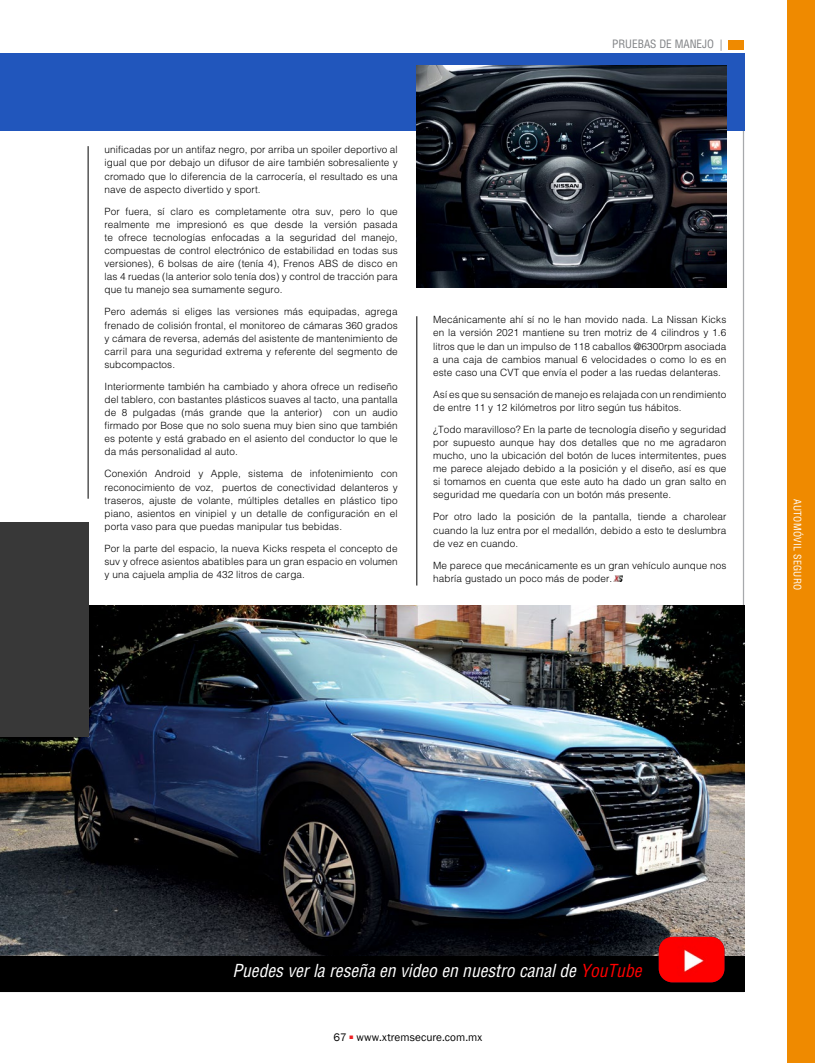
<style>
.page{position:relative;width:815px;height:1063px;background:#fff}
.page>*{position:absolute;margin:0;border:0;box-sizing:border-box;transform-origin:0 0}
.t1{font:italic condensed 17.5px "Helvetica LT Std";color:#fff}
.t2{font:11.25px "Franklin Gothic";letter-spacing:.01em;color:#000}
.t3{font:condensed 11.25px "Helvetica LT Std";color:#808285}
.t4{font:300 10px/13.1px "Helvetica LT Std";letter-spacing:.01em;color:#000;text-align:justify}
.t5{font:condensed 10px "Helvetica LT Std";letter-spacing:.025em;color:#fff}
.s1{color:#f00}
</style>
<div class="page">
<div style="left:788px;top:0;width:27px;height:1063px;background:#ef8a00"></div>
<img style="left:0;top:606px;width:744px;height:351px">
<div style="left:0;top:523px;width:89px;height:214px;background:#383838"></div>
<div style="left:0;top:53px;width:744px;height:78px;background:#2156bc"></div>
<img style="left:416px;top:65px;width:310px;height:223px">
<hr style="left:88px;top:146px;width:1px;height:353px;background:#000">
<hr style="left:416px;top:316px;width:1px;height:270px;background:#000">
<div style="left:729px;top:40px;width:15px;height:10px;background:#ef8a00"></div>
<svg style="left:613px;top:576px;width:10px;height:6px"></svg>
<div style="left:0;top:957px;width:744px;height:35px;background:#000"></div>
<img style="left:659px;top:937px;width:65px;height:45px">
<p class="t3" style="left:612px;top:37px;width:112px">PRUEBAS DE MANEJO |</p>
<p class="t4" style="left:105px;top:143px;width:295px">unificadas por un antifaz negro, por arriba un spoiler deportivo al igual que por debajo un difusor de aire también sobresaliente y cromado que lo diferencia de la carrocería, el resultado es una nave de aspecto divertido y sport.</p>
<p class="t4" style="left:105px;top:204px;width:295px">Por fuera, sí claro es completamente otra suv, pero lo que realmente me impresionó es que desde la versión pasada te ofrece tecnologías enfocadas a la seguridad del manejo, compuestas de control electrónico de estabilidad en todas sus versiones), 6 bolsas de aire (tenía 4), Frenos ABS de disco en las 4 ruedas (la anterior solo tenía dos) y control de tracción para que tu manejo sea sumamente seguro.</p>
<p class="t4" style="left:105px;top:305px;width:295px">Pero además si eliges las versiones más equipadas, agrega frenado de colisión frontal, el monitoreo de cámaras 360 grados y cámara de reversa, además del asistente de mantenimiento de carril para una seguridad extrema y referente del segmento de subcompactos.</p>
<p class="t4" style="left:105px;top:380px;width:295px">Interiormente también ha cambiado y ahora ofrece un rediseño del tablero, con bastantes plásticos suaves al tacto, una pantalla de 8 pulgadas (más grande que la anterior) con un audio firmado por Bose que no solo suena muy bien sino que también es potente y está grabado en el asiento del conductor lo que le da más personalidad al auto.</p>
<p class="t4" style="left:105px;top:467px;width:295px">Conexión Android y Apple, sistema de infotenimiento con reconocimiento de voz, puertos de conectividad delanteros y traseros, ajuste de volante, múltiples detalles en plástico tipo piano, asientos en vinipiel y un detalle de configuración en el porta vaso para que puedas manipular tus bebidas.</p>
<p class="t4" style="left:105px;top:542px;width:295px">Por la parte del espacio, la nueva Kicks respeta el concepto de suv y ofrece asientos abatibles para un gran espacio en volumen y una cajuela amplia de 432 litros de carga.</p>
<p class="t4" style="left:433px;top:313px;width:295px">Mecánicamente ahí sí no le han movido nada. La Nissan Kicks en la versión 2021 mantiene su tren motriz de 4 cilindros y 1.6 litros que le dan un impulso de 118 caballos @6300rpm asociada a una caja de cambios manual 6 velocidades o como lo es en este caso una CVT que envía el poder a las ruedas delanteras.</p>
<p class="t4" style="left:433px;top:388px;width:295px">Así es que su sensación de manejo es relajada con un rendimiento de entre 11 y 12 kilómetros por litro según tus hábitos.</p>
<p class="t4" style="left:433px;top:423px;width:295px">¿Todo maravilloso? En la parte de tecnología diseño y seguridad por supuesto aunque hay dos detalles que no me agradaron mucho, uno la ubicación del botón de luces intermitentes, pues me parece alejado debido a la posición y el diseño, así es que si tomamos en cuenta que este auto ha dado un gran salto en seguridad me quedaría con un botón más presente.</p>
<p class="t4" style="left:433px;top:510px;width:295px">Por otro lado la posición de la pantalla, tiende a charolear cuando la luz entra por el medallón, debido a esto te deslumbra de vez en cuando.</p>
<p class="t4" style="left:433px;top:558px;width:295px">Me parece que mecánicamente es un gran vehículo aunque nos habría gustado un poco más de poder.</p>
<p class="t5" style="left:804px;top:499px;width:93px;rotate:90deg">AUTOMÓVIL SEGURO</p>
<h1 class="t1" style="left:232px;top:960px;width:411px">Puedes ver la reseña en video en nuestro canal de <span class="s1">YouTube</span></h1>
<p class="t2" style="left:334px;top:1031px;width:150px">67 <sup>■</sup> www.xtremsecure.com.mx</p>
</div>
